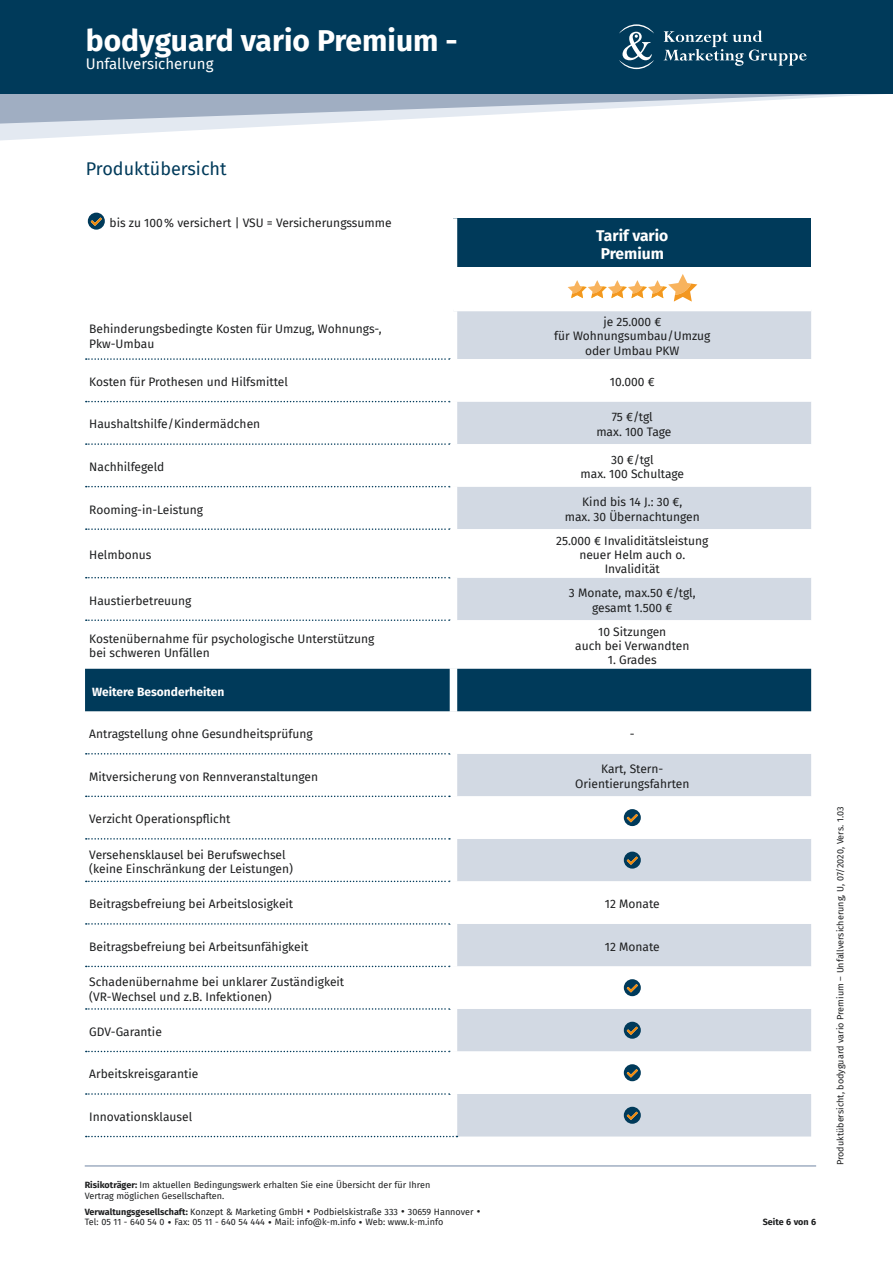
<style>
.page{position:relative;width:893px;height:1263px;background:#fff}
.page>*{position:absolute;margin:0;border:0;box-sizing:border-box;transform-origin:0 0}
.t1{font:700 30px "Fira Sans";color:#fff}
.t2{font:18px "Fira Sans";color:#003a5a}
.t3{font:700 15.6px/18.8px "Fira Sans";color:#fff}
.t4{font:15px "Fira Sans";color:#fff}
.t5{font:12px/14.4px "Fira Sans";color:#1d1e1f;text-align:center}
.t6{font:12px "Fira Sans Regular 2";color:#1d1e1f}
.t7{font:700 12px "Fira Sans";color:#fff}
.t8{font:9px/10.8px "Fira Sans";color:#1d1e1f}
.t9{font:700 9px "Fira Sans";color:#1d1e1f}
.s1{font-weight:700}
</style>
<div class="page">
<hr style="left:85px;top:1165px;width:731px;height:2px;background:#a0aec2">
<svg style="left:0;top:124px;width:308px;height:16px;fill:#e4eaf1"></svg>
<svg style="left:0;top:94px;width:880px;height:30px"></svg>
<div style="left:0;top:0;width:893px;height:94px;background:#003a5a"></div>
<svg style="left:619px;top:24px;width:35px;height:45px"></svg>
<svg style="left:664px;top:31px;width:143px;height:35px"></svg>
<svg style="left:88px;top:213px;width:17px;height:17px"></svg>
<div style="left:453px;top:218px;width:358px;height:49px;background:#003a5a"></div>
<div style="left:457px;top:311px;width:354px;height:825px;background:#d2d9e3"></div>
<svg style="left:457px;top:359px;width:354px;height:735px"></svg>
<div style="left:85px;top:669px;width:726px;height:42px;background:#003a5a"></div>
<div style="left:450px;top:218px;width:7px;height:49px;background:#fff"></div>
<svg style="left:86px;top:358px;width:364px;height:2px"></svg>
<svg style="left:86px;top:401px;width:364px;height:1px"></svg>
<svg style="left:86px;top:443px;width:364px;height:2px"></svg>
<svg style="left:86px;top:486px;width:364px;height:1px"></svg>
<svg style="left:86px;top:528px;width:364px;height:2px"></svg>
<svg style="left:86px;top:577px;width:364px;height:1px"></svg>
<svg style="left:86px;top:619px;width:364px;height:2px"></svg>
<svg style="left:86px;top:753px;width:364px;height:1px"></svg>
<svg style="left:86px;top:795px;width:364px;height:2px"></svg>
<svg style="left:86px;top:838px;width:364px;height:2px"></svg>
<svg style="left:86px;top:881px;width:364px;height:1px"></svg>
<svg style="left:86px;top:923px;width:364px;height:2px"></svg>
<svg style="left:86px;top:966px;width:364px;height:1px"></svg>
<svg style="left:86px;top:1008px;width:364px;height:2px"></svg>
<svg style="left:86px;top:1051px;width:364px;height:1px"></svg>
<svg style="left:86px;top:1093px;width:364px;height:2px"></svg>
<div style="left:450px;top:669px;width:7px;height:42px;background:#fff"></div>
<svg style="left:86px;top:1136px;width:371px;height:1px"></svg>
<svg style="left:568px;top:274px;width:129px;height:28px"></svg>
<svg style="left:624px;top:809px;width:17px;height:17px"></svg>
<svg style="left:624px;top:852px;width:17px;height:17px"></svg>
<svg style="left:624px;top:979px;width:17px;height:17px"></svg>
<svg style="left:624px;top:1022px;width:17px;height:17px"></svg>
<svg style="left:624px;top:1064px;width:17px;height:17px"></svg>
<svg style="left:624px;top:1107px;width:17px;height:17px"></svg>
<h1 class="t1" style="left:86px;top:15px;width:373px">bodyguard vario Premium -</h1>
<p class="t4" style="left:86px;top:52px;width:129px">Unfallversicherung</p>
<h2 class="t2" style="left:86px;top:155px;width:142px">Produktübersicht</h2>
<p class="t5" style="left:110px;top:215px;width:284px">bis zu 100% versichert | VSU = Versicherungssumme</p>
<h3 class="t3" style="left:596px;top:225px;width:74px">Tarif vario<br>Premium</h3>
<p class="t5" style="left:89px;top:321px;width:294px;text-align:left">Behinderungsbedingte Kosten für Umzug, Wohnungs-,<br>Pkw-Umbau</p>
<p class="t5" style="left:554px;top:314px;width:158px">je 25.000 €<br>für Wohnungsumbau/Umzug oder Umbau PKW</p>
<p class="t5" style="left:89px;top:374px;width:200px">Kosten für Prothesen und Hilfsmittel</p>
<p class="t5" style="left:610px;top:374px;width:46px">10.000 €</p>
<p class="t5" style="left:89px;top:417px;width:172px">Haushaltshilfe/Kindermädchen</p>
<p class="t5" style="left:596px;top:410px;width:77px">75 €/tgl<br>max. 100 Tage</p>
<p class="t5" style="left:89px;top:459px;width:77px">Nachhilfegeld</p>
<p class="t5" style="left:580px;top:452px;width:105px">30 €/tgl<br>max. 100 Schultage</p>
<p class="t5" style="left:89px;top:502px;width:115px">Rooming-in-Leistung</p>
<p class="t5" style="left:565px;top:495px;width:137px">Kind bis 14 J.: 30 €,<br>max. 30 Übernachtungen</p>
<p class="t5" style="left:89px;top:547px;width:64px">Helmbonus</p>
<p class="t5" style="left:556px;top:533px;width:154px">25.000 € Invaliditätsleistung neuer Helm auch o.<br>Invalidität</p>
<p class="t5" style="left:89px;top:593px;width:104px">Haustierbetreuung</p>
<p class="t5" style="left:569px;top:586px;width:128px">3 Monate, max.50 €/tgl, gesamt 1.500 €</p>
<p class="t5" style="left:89px;top:631px;width:287px;text-align:left">Kostenübernahme für psychologische Unterstützung bei schweren Unfällen</p>
<p class="t5" style="left:575px;top:624px;width:116px">10 Sitzungen<br>auch bei Verwandten</p>
<p class="t5" style="left:608px;top:653px;width:50px">1. Grades</p>
<p class="t7" style="left:92px;top:681px;width:134px">Weitere Besonderheiten</p>
<p class="t5" style="left:89px;top:726px;width:225px">Antragstellung ohne Gesundheitsprüfung</p>
<p class="t5" style="left:630px;top:726px;width:6px">-</p>
<p class="t5" style="left:89px;top:769px;width:230px">Mitversicherung von Rennveranstaltungen</p>
<p class="t5" style="left:575px;top:762px;width:116px">Kart, Stern-<br>Orientierungsfahrten</p>
<p class="t6" style="left:89px;top:810px;width:143px">Verzicht Operationspflicht</p>
<p class="t5" style="left:89px;top:847px;width:205px;text-align:left">Versehensklausel bei Berufswechsel (keine Einschränkung der Leistungen)</p>
<p class="t5" style="left:89px;top:896px;width:205px">Beitragsbefreiung bei Arbeitslosigkeit</p>
<p class="t5" style="left:605px;top:896px;width:56px">12 Monate</p>
<p class="t5" style="left:89px;top:939px;width:221px">Beitragsbefreiung bei Arbeitsunfähigkeit</p>
<p class="t5" style="left:605px;top:939px;width:56px">12 Monate</p>
<p class="t5" style="left:89px;top:974px;width:256px;text-align:left">Schadenübernahme bei unklarer Zuständigkeit (VR-Wechsel und z.B. Infektionen)</p>
<p class="t5" style="left:89px;top:1024px;width:74px">GDV-Garantie</p>
<p class="t5" style="left:89px;top:1067px;width:111px">Arbeitskreisgarantie</p>
<p class="t5" style="left:89px;top:1109px;width:104px">Innovationsklausel</p>
<p class="t8" style="left:85px;top:1179px;width:347px"><span class="s1">Risikoträger:</span> Im aktuellen Bedingungswerk erhalten Sie eine Übersicht der für Ihren<br>Vertrag möglichen Gesellschaften.</p>
<p class="t8" style="left:85px;top:1206px;width:397px"><span class="s1">Verwaltungsgesellschaft:</span> Konzept &amp; Marketing GmbH <sup>●</sup> Podbielskistraße 333 <sup>●</sup> 30659 Hannover <sup>●<br></sup>Tel: 05 11 - 640 54 0 <sup>●</sup> Fax: 05 11 - 640 54 444 <sup>●</sup> Mail: info@k-m.info <sup>●</sup> Web: www.k-m.info</p>
<p class="t8" style="left:835px;top:1165px;width:360px;rotate:-90deg">Produktübersicht, bodyguard vario Premium – Unfallversicherung, U, 07/2020, Vers. 1.03</p>
<p class="t9" style="left:763px;top:1215px;width:55px">Seite 6 von 6</p>
</div>
